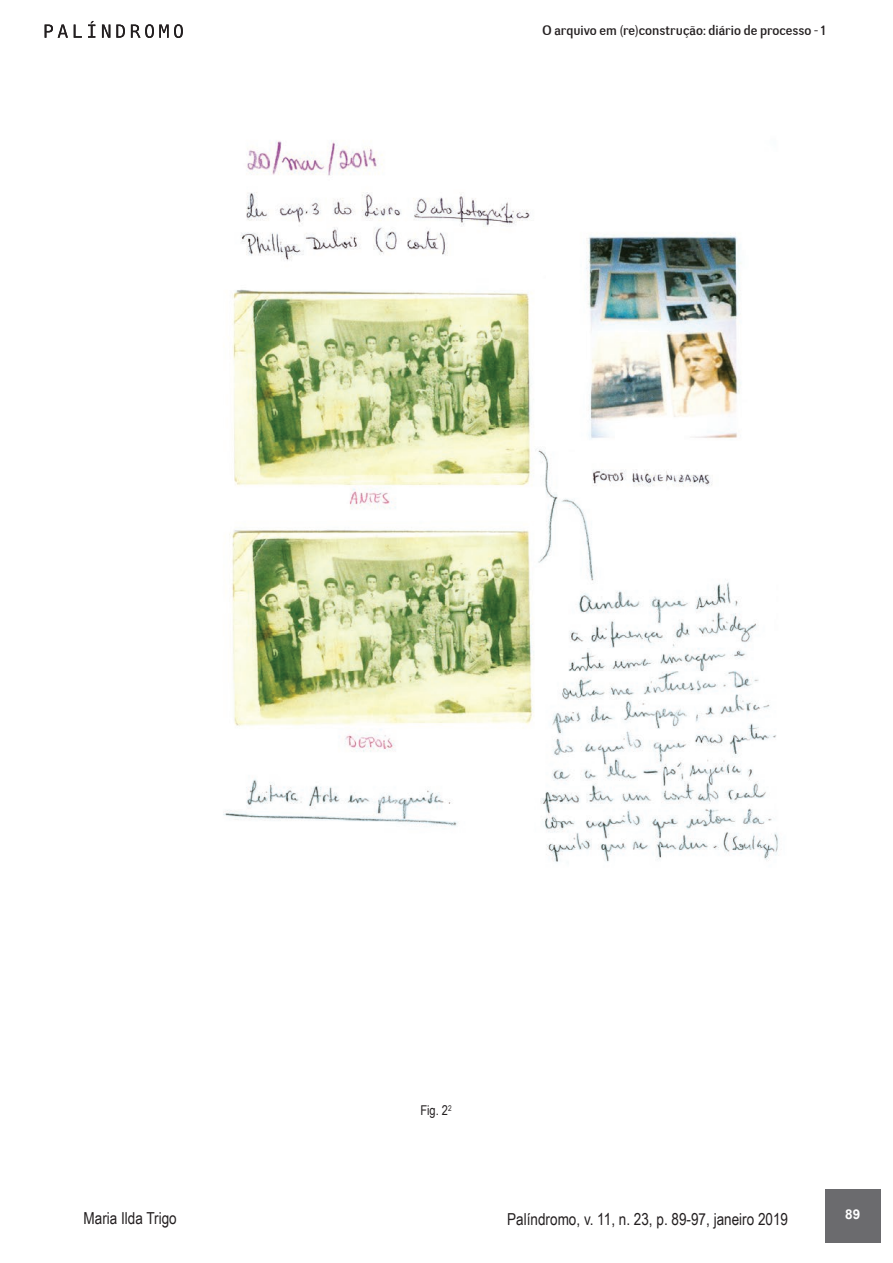
<style>
.page{position:relative;width:893px;height:1263px;background:#fff}
.page>*{position:absolute;margin:0;border:0;box-sizing:border-box;transform-origin:0 0}
.t1{font:16.5px "Arial Narrow";color:#231f20}
.t2{font:13.5px "Negotiate Free";color:#231f20}
.t3{font:13.5px "Arial Narrow";color:#231f20}
.t4{font:700 13.5px "Arial";color:#fff}
</style>
<div class="page">
<div style="left:825px;top:1189px;width:55px;height:53px;background:#6b6b6e"></div>
<svg style="left:45px;top:25px;width:23px;height:13px"></svg>
<svg style="left:74px;top:25px;width:8px;height:13px"></svg>
<svg style="left:88px;top:21px;width:7px;height:17px"></svg>
<svg style="left:102px;top:25px;width:8px;height:13px"></svg>
<svg style="left:116px;top:25px;width:9px;height:13px"></svg>
<svg style="left:131px;top:24px;width:52px;height:14px"></svg>
<img style="left:223px;top:140px;width:556px;height:722px">
<p class="t2" style="left:542px;top:22px;width:285px">O arquivo em (re)construção: diário de processo - 1</p>
<p class="t1" style="left:84px;top:1206px;width:95px">Maria Ilda Trigo</p>
<p class="t3" style="left:420px;top:1100px;width:33px">Fig. 2<sup>2</sup></p>
<p class="t1" style="left:507px;top:1206px;width:282px">Palíndromo, v. 11, n. 23, p. 89-97, janeiro 2019</p>
<p class="t4" style="left:845px;top:1205px;width:17px">89</p>
</div>
